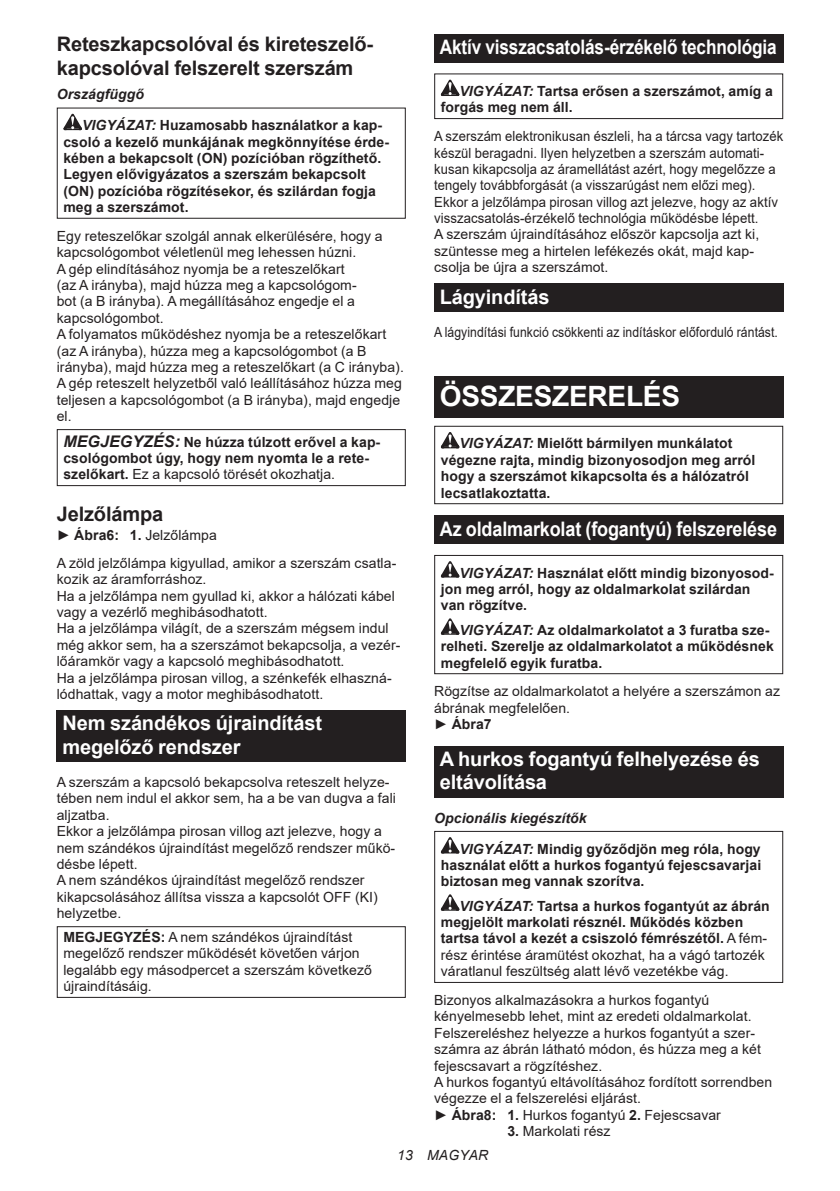
<style>
.page{position:relative;width:840px;height:1191px;background:#fff}
.page>*{position:absolute;margin:0;border:0;box-sizing:border-box;transform-origin:0 0}
.t1{font:700 28px "Arial";letter-spacing:-.01em;color:#fff}
.t2{font:700 20px/23.4px "Arial";letter-spacing:-.01em;color:#fff}
.t3{font:700 20px/23.4px "Arial";letter-spacing:-.01em;color:#231f20}
.t4{font:700 20px "Arial";letter-spacing:-.01em;color:#fff;scale:.86 1}
.t5{font:700 20px "Arial";letter-spacing:-.01em;color:#fff;scale:.9 1}
.t6{font:14px/16.4px "Arial";letter-spacing:.005em;color:#231f20}
.t7{font:700 14px/16.4px "Arial";letter-spacing:.005em;color:#231f20}
.t8{font:14px/16.4px "Arial";letter-spacing:.005em;color:#231f20;scale:.93 1}
.t9{font:14px "Arial";letter-spacing:.005em;color:#231f20;scale:.87 1}
.t10{font:italic 700 14px/30.6px "Arial";letter-spacing:.005em;color:#231f20}
.t11{font:italic 14px "Arial";letter-spacing:.005em;color:#231f20}
.s1{font-style:italic}
.s2{font-style:italic;font-size:16px}
.s3{font-weight:400}
.s4{font-weight:700}
.s5{font-style:normal}
</style>
<div class="page">
<svg style="left:63px;top:114px;width:19px;height:16px"></svg>
<div style="left:57px;top:108px;width:348px;height:111px;border:1px solid #231f20"></div>
<div style="left:57px;top:429px;width:348px;height:57px;border:1px solid #231f20"></div>
<div style="left:57px;top:710px;width:348px;height:52px;background:#231f20"></div>
<div style="left:57px;top:926px;width:348px;height:72px;border:1px solid #231f20"></div>
<div style="left:434px;top:34px;width:348px;height:29px;background:#231f20"></div>
<svg style="left:440px;top:80px;width:19px;height:16px"></svg>
<div style="left:434px;top:73px;width:348px;height:46px;border:1px solid #231f20"></div>
<div style="left:434px;top:283px;width:348px;height:29px;background:#231f20"></div>
<div style="left:434px;top:377px;width:348px;height:41px;background:#231f20"></div>
<svg style="left:440px;top:432px;width:19px;height:16px"></svg>
<div style="left:434px;top:426px;width:348px;height:78px;border:1px solid #231f20"></div>
<div style="left:434px;top:515px;width:348px;height:29px;background:#231f20"></div>
<svg style="left:440px;top:561px;width:19px;height:16px"></svg>
<svg style="left:440px;top:618px;width:19px;height:17px"></svg>
<div style="left:434px;top:555px;width:348px;height:119px;border:1px solid #231f20"></div>
<div style="left:434px;top:746px;width:348px;height:52px;background:#231f20"></div>
<svg style="left:440px;top:837px;width:19px;height:16px"></svg>
<svg style="left:440px;top:894px;width:19px;height:16px"></svg>
<div style="left:434px;top:831px;width:348px;height:152px;border:1px solid #231f20"></div>
<h2 class="t3" style="left:57px;top:33px;width:318px">Reteszkapcsolóval és kireteszelő&shy;kapcsolóval felszerelt szerszám</h2>
<p class="t7" style="left:82px;top:79px;width:301px;line-height:30.6px;text-indent:-25px"><span class="s1">Országfüggő<br>VIGYÁZAT:</span> Huzamosabb használatkor a kap-</p>
<p class="t7" style="left:63px;top:134px;width:327px">csoló a kezelő munkájának megkönnyítése érde&shy;kében a bekapcsolt (ON) pozícióban rögzíthető.<br>Legyen elővigyázatos a szerszám bekapcsolt (ON) pozícióba rögzítésekor, és szilárdan fogja meg a szerszámot.</p>
<p class="t6" style="left:57px;top:228px;width:348px">Egy reteszelőkar szolgál annak elkerülésére, hogy a kapcsológombot véletlenül meg lehessen húzni.<br>A gép elindításához nyomja be a reteszelőkart<br>(az A irányba), majd húzza meg a kapcsológom-<br>bot (a B irányba). A megállításához engedje el a kapcsológombot.<br>A folyamatos működéshez nyomja be a reteszelőkart (az A irányba), húzza meg a kapcsológombot (a B irányba), majd húzza meg a reteszelőkart (a C irányba).<br>A gép reteszelt helyzetből való leállításához húzza meg teljesen a kapcsológombot (a B irányba), majd engedje el.</p>
<p class="t7" style="left:63px;top:434px;width:318px"><span class="s2">MEGJEGYZÉS:</span> Ne húzza túlzott erővel a kap&shy;csológombot úgy, hogy nem nyomta le a rete&shy;szelőkart. <span class="s3">Ez a kapcsoló törését okozhatja.</span></p>
<h2 class="t3" style="left:57px;top:502px;width:108px">Jelzőlámpa</h2>
<p class="t6" style="left:57px;top:521px;width:341px;line-height:27.8px">► <span class="s4">Ábra6: 1.</span> Jelzőlámpa<br>A zöld jelzőlámpa kigyullad, amikor a szerszám csatla-</p>
<p class="t6" style="left:57px;top:571px;width:345px">kozik az áramforráshoz.<br>Ha a jelzőlámpa nem gyullad ki, akkor a hálózati kábel vagy a vezérlő meghibásodhatott.<br>Ha a jelzőlámpa világít, de a szerszám mégsem indul még akkor sem, ha a szerszámot bekapcsolja, a vezér&shy;lőáramkör vagy a kapcsoló meghibásodhatott.<br>Ha a jelzőlámpa pirosan villog, a szénkefék elhaszná&shy;lódhattak, vagy a motor meghibásodhatott.</p>
<h2 class="t2" style="left:62px;top:711px;width:261px">Nem szándékos újraindítást megelőző rendszer</h2>
<p class="t6" style="left:57px;top:774px;width:340px">A szerszám a kapcsoló bekapcsolva reteszelt helyze&shy;tében nem indul el akkor sem, ha a be van dugva a fali aljzatba.<br>Ekkor a jelzőlámpa pirosan villog azt jelezve, hogy a nem szándékos újraindítást megelőző rendszer műkö&shy;désbe lépett.<br>A nem szándékos újraindítást megelőző rendszer kikapcsolásához állítsa vissza a kapcsolót OFF (KI) helyzetbe.</p>
<p class="t6" style="left:63px;top:929px;width:310px"><span class="s4">MEGJEGYZÉS:</span> A nem szándékos újraindítást megelőző rendszer működését követően várjon legalább egy másodpercet a szerszám következő újraindításáig.</p>
<h2 class="t4" style="left:439px;top:33px;width:393px">Aktív visszacsatolás-érzékelő technológia</h2>
<p class="t7" style="left:440px;top:83px;width:333px;text-indent:19px"><span class="s1">VIGYÁZAT:</span> Tartsa erősen a szerszámot, amíg a forgás meg nem áll.</p>
<p class="t8" style="left:434px;top:128px;width:377px">A szerszám elektronikusan észleli, ha a tárcsa vagy tartozék készül beragadni. Ilyen helyzetben a szerszám automati&shy;kusan kikapcsolja az áramellátást azért, hogy megelőzze a tengely továbbforgását (a visszarúgást nem előzi meg).<br>Ekkor a jelzőlámpa pirosan villog azt jelezve, hogy az aktív visszacsatolás-érzékelő technológia működésbe lépett.<br>A szerszám újraindításához először kapcsolja azt ki, szüntesse meg a hirtelen lefékezés okát, majd kap&shy;csolja be újra a szerszámot.</p>
<h2 class="t2" style="left:439px;top:285px;width:111px">Lágyindítás</h2>
<p class="t9" style="left:434px;top:322px;width:396px">A lágyindítási funkció csökkenti az indításkor előforduló rántást.</p>
<h1 class="t1" style="left:439px;top:377px;width:241px">ÖSSZESZERELÉS</h1>
<p class="t7" style="left:440px;top:435px;width:316px;text-indent:19px"><span class="s1">VIGYÁZAT:</span> Mielőtt bármilyen munkálatot végezne rajta, mindig bizonyosodjon meg arról hogy a szerszámot kikapcsolta és a hálózatról lecsatlakoztatta.</p>
<h2 class="t5" style="left:439px;top:514px;width:376px">Az oldalmarkolat (fogantyú) felszerelése</h2>
<p class="t7" style="left:440px;top:564px;width:334px;text-indent:19px"><span class="s1">VIGYÁZAT:</span> Használat előtt mindig bizonyosod&shy;jon meg arról, hogy az oldalmarkolat szilárdan van rögzítve.</p>
<p class="t7" style="left:440px;top:622px;width:334px;text-indent:19px"><span class="s1">VIGYÁZAT:</span> Az oldalmarkolatot a 3 furatba sze&shy;relheti. Szerelje az oldalmarkolatot a működésnek megfelelő egyik furatba.</p>
<p class="t6" style="left:434px;top:683px;width:347px">Rögzítse az oldalmarkolatot a helyére a szerszámon az ábrának megfelelően.<br>► <span class="s4">Ábra7</span></p>
<h2 class="t2" style="left:439px;top:747px;width:321px">A hurkos fogantyú felhelyezése és eltávolítása</h2>
<p class="t10" style="left:459px;top:803px;width:302px;text-indent:-25px">Opcionális kiegészítők<br>VIGYÁZAT: <span class="s5">Mindig győződjön meg róla, hogy</span></p>
<p class="t7" style="left:440px;top:857px;width:322px">használat előtt a hurkos fogantyú fejescsavarjai biztosan meg vannak szorítva.</p>
<p class="t7" style="left:440px;top:897px;width:330px;text-indent:19px"><span class="s1">VIGYÁZAT:</span> Tartsa a hurkos fogantyút az ábrán megjelölt markolati résznél. Működés közben tartsa távol a kezét a csiszoló fémrészétől. <span class="s3">A fém&shy;rész érintése áramütést okozhat, ha a vágó tartozék váratlanul feszültség alatt lévő vezetékbe vág.</span></p>
<p class="t6" style="left:434px;top:991px;width:339px">Bizonyos alkalmazásokra a hurkos fogantyú kényelmesebb lehet, mint az eredeti oldalmarkolat.<br>Felszereléshez helyezze a hurkos fogantyút a szer&shy;számra az ábrán látható módon, és húzza meg a két fejescsavart a rögzítéshez.<br>A hurkos fogantyú eltávolításához fordított sorrendben végezze el a felszerelési eljárást.<br>► <span class="s4">Ábra8: 1.</span> Hurkos fogantyú <span class="s4">2.</span> Fejescsavar</p>
<p class="t6" style="left:507px;top:1122px;width:105px"><span class="s4">3.</span> Markolati rész</p>
<p class="t11" style="left:397px;top:1146px;width:93px">13 MAGYAR</p>
</div>
